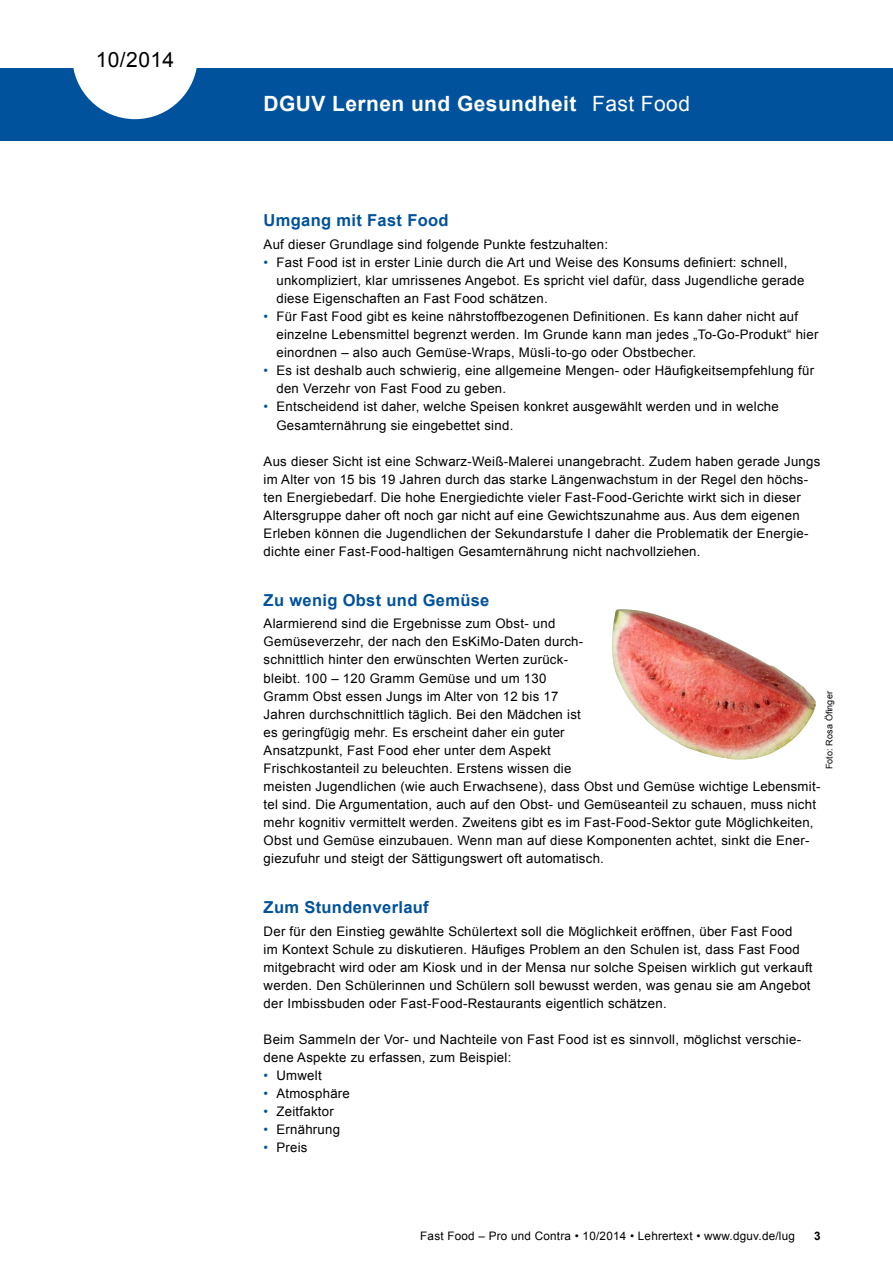
<style>
.page{position:relative;width:893px;height:1263px;background:#fff}
.page>*{position:absolute;margin:0;border:0;box-sizing:border-box;transform-origin:0 0}
.t1{font:700 21px "Arial";letter-spacing:.02em;color:#fff}
.t2{font:21px "Arial";letter-spacing:.02em;color:#000}
.t3{font:700 16.5px "Arial";letter-spacing:.02em;color:#00529c}
.t4{font:13.2px/18px "Arial";letter-spacing:.02em;color:#000}
.t5{font:11.7px "Arial";letter-spacing:.02em;color:#000}
.t6{font:700 11.7px "Arial";color:#000}
.t7{font:9px "Arial";letter-spacing:.015em;color:#000}
.s1{font-weight:400}
.s2{color:#00529c}
</style>
<div class="page">
<div style="left:0;top:68px;width:893px;height:72px;background:#00529c"></div>
<svg style="left:73px;top:68px;width:124px;height:51px"></svg>
<img style="left:612px;top:609px;width:204px;height:151px">
<h1 class="t2" style="left:96px;top:46px;width:80px">10/2014</h1>
<h1 class="t1" style="left:264px;top:90px;width:428px">DGUV Lernen und Gesundheit <span class="s1">Fast Food</span></h1>
<p class="t3" style="left:264px;top:209px;width:187px">Umgang mit Fast Food</p>
<p class="t4" style="left:264px;top:235px;width:346px">Auf dieser Grundlage sind folgende Punkte festzuhalten:</p>
<p class="t4" style="left:276px;top:253px;width:529px;text-indent:-13px"><span class="s2">•</span> Fast Food ist in erster Linie durch die Art und Weise des Konsums definiert: schnell, unkompliziert, klar umrissenes Angebot. Es spricht viel dafür, dass Jugendliche gerade diese Eigenschaften an Fast Food schätzen.</p>
<p class="t4" style="left:276px;top:308px;width:544px;text-indent:-13px"><span class="s2">•</span> Für Fast Food gibt es keine nährstoffbezogenen Definitionen. Es kann daher nicht auf einzelne Lebensmittel begrenzt werden. Im Grunde kann man jedes „To-Go-Produkt“ hier einordnen – also auch Gemüse-Wraps, Müsli-to-go oder Obstbecher.</p>
<p class="t4" style="left:276px;top:362px;width:539px;text-indent:-13px"><span class="s2">•</span> Es ist deshalb auch schwierig, eine allgemeine Mengen- oder Häufigkeitsempfehlung für den Verzehr von Fast Food zu geben.</p>
<p class="t4" style="left:276px;top:398px;width:504px;text-indent:-13px"><span class="s2">•</span> Entscheidend ist daher, welche Speisen konkret ausgewählt werden und in welche<br>Gesamternährung sie eingebettet sind.</p>
<p class="t4" style="left:264px;top:452px;width:558px">Aus dieser Sicht ist eine Schwarz-Weiß-Malerei unangebracht. Zudem haben gerade Jungs im Alter von 15 bis 19 Jahren durch das starke Längenwachstum in der Regel den höchs&shy;ten Energiebedarf. Die hohe Energiedichte vieler Fast-Food-Gerichte wirkt sich in dieser Altersgruppe daher oft noch gar nicht auf eine Gewichtszunahme aus. Aus dem eigenen Erleben können die Jugendlichen der Sekundarstufe I daher die Problematik der Energie&shy;dichte einer Fast-Food-haltigen Gesamternährung nicht nachvollziehen.</p>
<p class="t3" style="left:264px;top:589px;width:227px">Zu wenig Obst und Gemüse</p>
<p class="t4" style="left:264px;top:615px;width:558px">Alarmierend sind die Ergebnisse zum Obst- und<br>Gemüseverzehr, der nach den EsKiMo-Daten durch-<br>schnittlich hinter den erwünschten Werten zurück-<br>bleibt. 100 – 120 Gramm Gemüse und um 130<br>Gramm Obst essen Jungs im Alter von 12 bis 17<br>Jahren durchschnittlich täglich. Bei den Mädchen ist<br>es geringfügig mehr. Es erscheint daher ein guter<br>Ansatzpunkt, Fast Food eher unter dem Aspekt<br>Frischkostanteil zu beleuchten. Erstens wissen die<br>meisten Jugendlichen (wie auch Erwachsene), dass Obst und Gemüse wichtige Lebensmit&shy;tel sind. Die Argumentation, auch auf den Obst- und Gemüseanteil zu schauen, muss nicht mehr kognitiv vermittelt werden. Zweitens gibt es im Fast-Food-Sektor gute Möglichkeiten, Obst und Gemüse einzubauen. Wenn man auf diese Komponenten achtet, sinkt die Ener&shy;giezufuhr und steigt der Sättigungswert oft automatisch.</p>
<p class="t3" style="left:264px;top:896px;width:167px">Zum Stundenverlauf</p>
<p class="t4" style="left:264px;top:922px;width:550px">Der für den Einstieg gewählte Schülertext soll die Möglichkeit eröffnen, über Fast Food<br>im Kontext Schule zu diskutieren. Häufiges Problem an den Schulen ist, dass Fast Food mitgebracht wird oder am Kiosk und in der Mensa nur solche Speisen wirklich gut verkauft werden. Den Schülerinnen und Schülern soll bewusst werden, was genau sie am Angebot der Imbissbuden oder Fast-Food-Restaurants eigentlich schätzen.</p>
<p class="t4" style="left:264px;top:1030px;width:539px">Beim Sammeln der Vor- und Nachteile von Fast Food ist es sinnvoll, möglichst verschie&shy;dene Aspekte zu erfassen, zum Beispiel:</p>
<p class="t4" style="left:264px;top:1067px;width:60px"><span class="s2">•</span> Umwelt</p>
<p class="t4" style="left:264px;top:1085px;width:88px"><span class="s2">•</span> Atmosphäre</p>
<p class="t4" style="left:264px;top:1103px;width:72px"><span class="s2">•</span> Zeitfaktor</p>
<p class="t4" style="left:264px;top:1121px;width:78px"><span class="s2">•</span> Ernährung</p>
<p class="t4" style="left:264px;top:1139px;width:45px"><span class="s2">•</span> Preis</p>
<p class="t7" style="left:823px;top:769px;width:80px;rotate:-90deg">Foto: Rosa Öfinger</p>
<p class="t5" style="left:420px;top:1228px;width:376px">Fast Food – Pro und Contra • 10/2014 • Lehrertext • www.dguv.de/lug</p>
<p class="t6" style="left:814px;top:1228px;width:8px">3</p>
</div>
